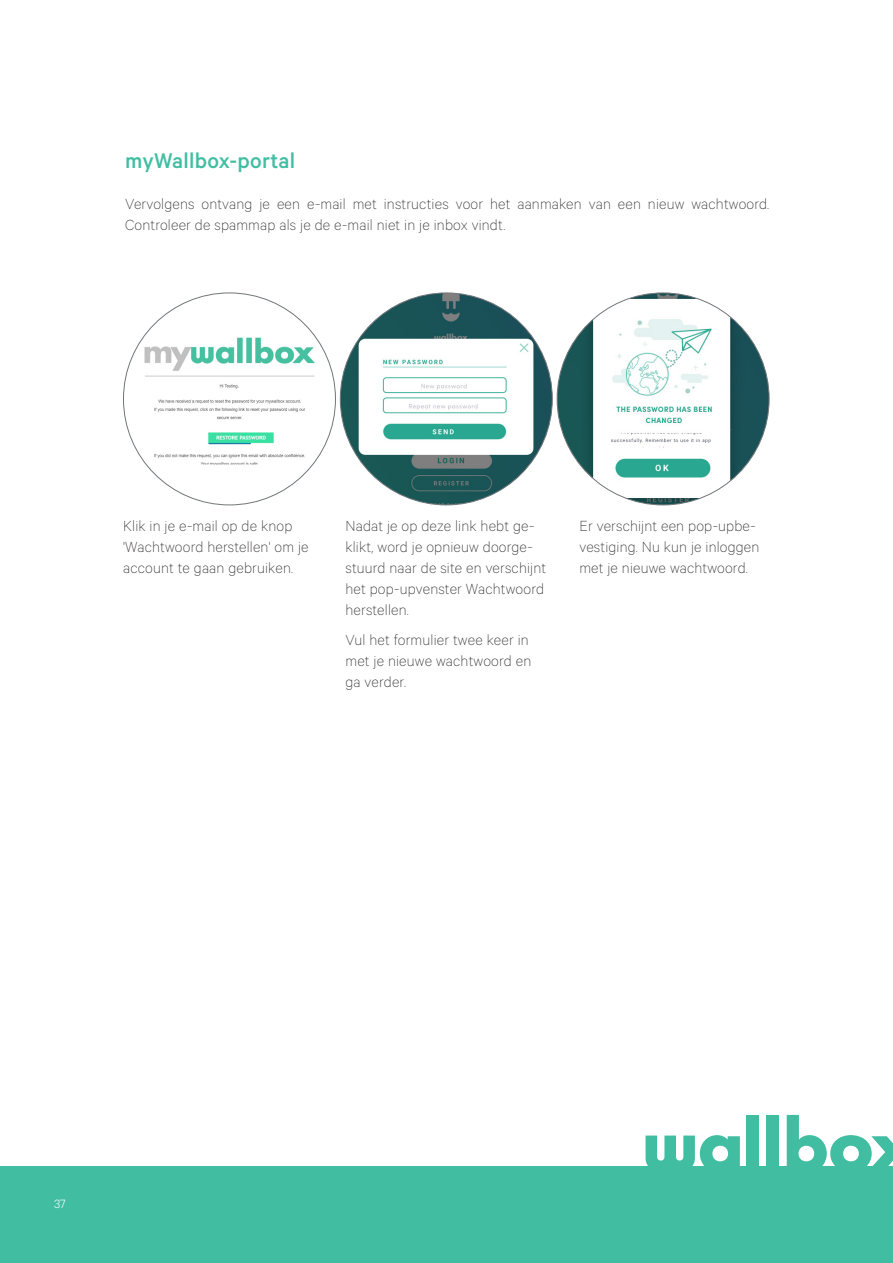
<style>
.page{position:relative;width:893px;height:1263px;background:#fff}
.page>*{position:absolute;margin:0;border:0;box-sizing:border-box;transform-origin:0 0}
.titulos{font:500 24px "Calibre";letter-spacing:.01em;color:#41bea2}
.indice{font:100 16.5px/21px "Calibre";letter-spacing:.01em;color:#231f20}
.t1{font:300 13.5px "Calibre";color:#fff}
</style>
<div class="page">
<div style="left:0;top:1167px;width:893px;height:96px;background:#41bea2"></div>
<svg style="left:646px;top:1135px;width:94px;height:32px"></svg>
<div style="left:747px;top:1115px;width:12px;height:56px;background:#41bea2"></div>
<div style="left:767px;top:1115px;width:12px;height:56px;background:#41bea2"></div>
<svg style="left:787px;top:1115px;width:106px;height:52px"></svg>
<img style="left:123px;top:326px;width:212px;height:138px">
<img style="left:340px;top:293px;width:212px;height:212px;border-radius:106px">
<img style="left:557px;top:293px;width:212px;height:212px;border-radius:106px">
<p class="titulos" style="left:125px;top:147px;width:172px">myWallbox-portal</p>
<p class="indice" style="left:125px;top:192px;width:646px">Vervolgens ontvang je een e-mail met instructies voor het aanmaken van een nieuw wachtwoord.<br>Controleer de spammap als je de e-mail niet in je inbox vindt.</p>
<p class="indice" style="left:123px;top:515px;width:187px">Klik in je e-mail op de knop 'Wachtwoord herstellen' om je account te gaan gebruiken.</p>
<p class="indice" style="left:345px;top:515px;width:202px">Nadat je op deze link hebt ge&shy;klikt, word je opnieuw doorge&shy;stuurd naar de site en verschijnt het pop-upvenster Wachtwoord herstellen.</p>
<p class="indice" style="left:345px;top:628px;width:187px">Vul het formulier twee keer in met je nieuwe wachtwoord en ga verder.</p>
<p class="indice" style="left:579px;top:515px;width:181px">Er verschijnt een pop-upbe&shy;vestiging. Nu kun je inloggen met je nieuwe wachtwoord.</p>
<p class="t1" style="left:54px;top:1195px;width:13px">37</p>
</div>
